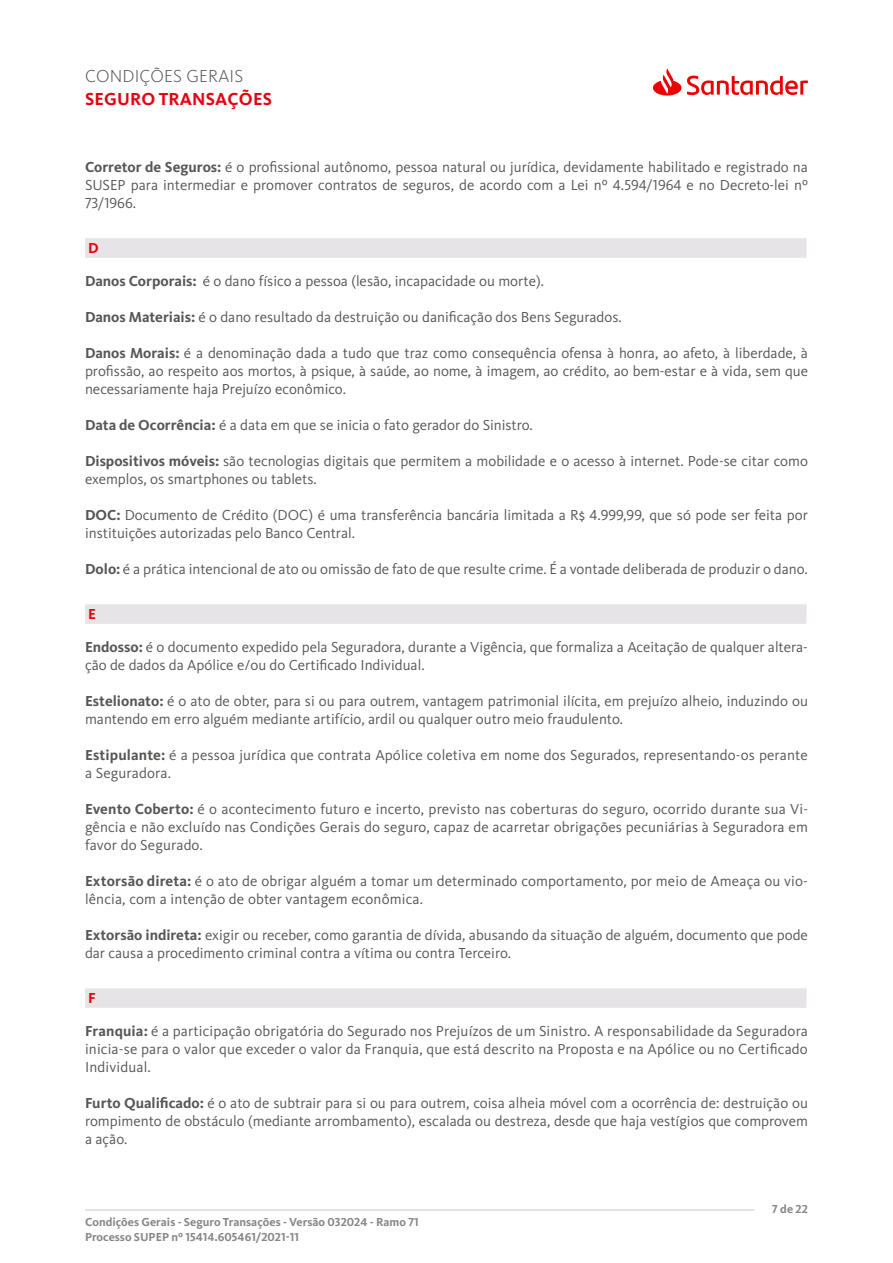
<style>
.page{position:relative;width:893px;height:1263px;background:#fff}
.page>*{position:absolute;margin:0;border:0;box-sizing:border-box;transform-origin:0 0}
.t1{font:700 18px "Kievit OT";letter-spacing:.01em;color:#e30413}
.t2{font:300 18px "Kievit OT";letter-spacing:.01em;color:#575756}
.t3{font:15px/18px "Kievit OT";color:#575756}
.t4{font:700 15px "Kievit OT";color:#e30413}
.t5{font:700 12px/14.4px "Kievit OT";color:#878787}
.s1{font-weight:700}
</style>
<div class="page">
<hr style="left:85px;top:1209px;width:669px;height:2px;background:#dadada">
<svg style="left:653px;top:68px;width:155px;height:28px"></svg>
<div style="left:85px;top:238px;width:722px;height:20px;background:#e6e4e6"></div>
<div style="left:85px;top:604px;width:722px;height:20px;background:#e6e4e6"></div>
<div style="left:85px;top:988px;width:722px;height:20px;background:#e6e4e6"></div>
<p class="t2" style="left:85px;top:66px;width:160px">CONDIÇÕES GERAIS</p>
<p class="t1" style="left:85px;top:88px;width:188px">SEGURO TRANSAÇÕES</p>
<p class="t3" style="left:85px;top:158px;width:724px;text-align:justify"><span class="s1">Corretor de Seguros:</span> é o profissional autônomo, pessoa natural ou jurídica, devidamente habilitado e registrado na SUSEP para intermediar e promover contratos de seguros, de acordo com a Lei nº 4.594/1964 e no Decreto-lei nº 73/1966.</p>
<p class="t4" style="left:88px;top:239px;width:12px">D</p>
<p class="t3" style="left:85px;top:272px;width:460px"><span class="s1">Danos Corporais:</span> é o dano físico a pessoa (lesão, incapacidade ou morte).</p>
<p class="t3" style="left:85px;top:308px;width:538px"><span class="s1">Danos Materiais:</span> é o dano resultado da destruição ou danificação dos Bens Segurados.</p>
<p class="t3" style="left:85px;top:344px;width:724px;text-align:justify"><span class="s1">Danos Morais:</span> é a denominação dada a tudo que traz como consequência ofensa à honra, ao afeto, à liberdade, à profissão, ao respeito aos mortos, à psique, à saúde, ao nome, à imagem, ao crédito, ao bem-estar e à vida, sem que necessariamente haja Prejuízo econômico.</p>
<p class="t3" style="left:85px;top:416px;width:449px"><span class="s1">Data de Ocorrência:</span> é a data em que se inicia o fato gerador do Sinistro.</p>
<p class="t3" style="left:85px;top:452px;width:724px"><span class="s1">Dispositivos móveis:</span> são tecnologias digitais que permitem a mobilidade e o acesso à internet. Pode-se citar como exemplos, os smartphones ou tablets.</p>
<p class="t3" style="left:85px;top:506px;width:724px"><span class="s1">DOC:</span> Documento de Crédito (DOC) é uma transferência bancária limitada a R$ 4.999,99, que só pode ser feita por instituições autorizadas pelo Banco Central.</p>
<p class="t3" style="left:85px;top:560px;width:724px"><span class="s1">Dolo:</span> é a prática intencional de ato ou omissão de fato de que resulte crime. É a vontade deliberada de produzir o dano.</p>
<p class="t4" style="left:88px;top:605px;width:9px">E</p>
<p class="t3" style="left:85px;top:638px;width:724px"><span class="s1">Endosso:</span> é o documento expedido pela Seguradora, durante a Vigência, que formaliza a Aceitação de qualquer altera&shy;ção de dados da Apólice e/ou do Certificado Individual.</p>
<p class="t3" style="left:85px;top:692px;width:724px"><span class="s1">Estelionato:</span> é o ato de obter, para si ou para outrem, vantagem patrimonial ilícita, em prejuízo alheio, induzindo ou mantendo em erro alguém mediante artifício, ardil ou qualquer outro meio fraudulento.</p>
<p class="t3" style="left:85px;top:746px;width:724px"><span class="s1">Estipulante:</span> é a pessoa jurídica que contrata Apólice coletiva em nome dos Segurados, representando-os perante a Seguradora.</p>
<p class="t3" style="left:85px;top:800px;width:724px;text-align:justify"><span class="s1">Evento Coberto:</span> é o acontecimento futuro e incerto, previsto nas coberturas do seguro, ocorrido durante sua Vi&shy;gência e não excluído nas Condições Gerais do seguro, capaz de acarretar obrigações pecuniárias à Seguradora em favor do Segurado.</p>
<p class="t3" style="left:85px;top:872px;width:724px"><span class="s1">Extorsão direta:</span> é o ato de obrigar alguém a tomar um determinado comportamento, por meio de Ameaça ou vio&shy;lência, com a intenção de obter vantagem econômica.</p>
<p class="t3" style="left:85px;top:926px;width:724px"><span class="s1">Extorsão indireta:</span> exigir ou receber, como garantia de dívida, abusando da situação de alguém, documento que pode dar causa a procedimento criminal contra a vítima ou contra Terceiro.</p>
<p class="t4" style="left:88px;top:989px;width:9px">F</p>
<p class="t3" style="left:85px;top:1022px;width:724px;text-align:justify"><span class="s1">Franquia:</span> é a participação obrigatória do Segurado nos Prejuízos de um Sinistro. A responsabilidade da Seguradora inicia-se para o valor que exceder o valor da Franquia, que está descrito na Proposta e na Apólice ou no Certificado Individual.</p>
<p class="t3" style="left:85px;top:1094px;width:724px;text-align:justify"><span class="s1">Furto Qualificado:</span> é o ato de subtrair para si ou para outrem, coisa alheia móvel com a ocorrência de: destruição ou rompimento de obstáculo (mediante arrombamento), escalada ou destreza, desde que haja vestígios que comprovem a ação.</p>
<p class="t5" style="left:85px;top:1215px;width:335px">Condições Gerais - Seguro Transações - Versão 032024 - Ramo 71<br>Processo SUPEP nº 15414.605461/2021-11</p>
<p class="t5" style="left:772px;top:1202px;width:37px">7 de 22</p>
</div>
